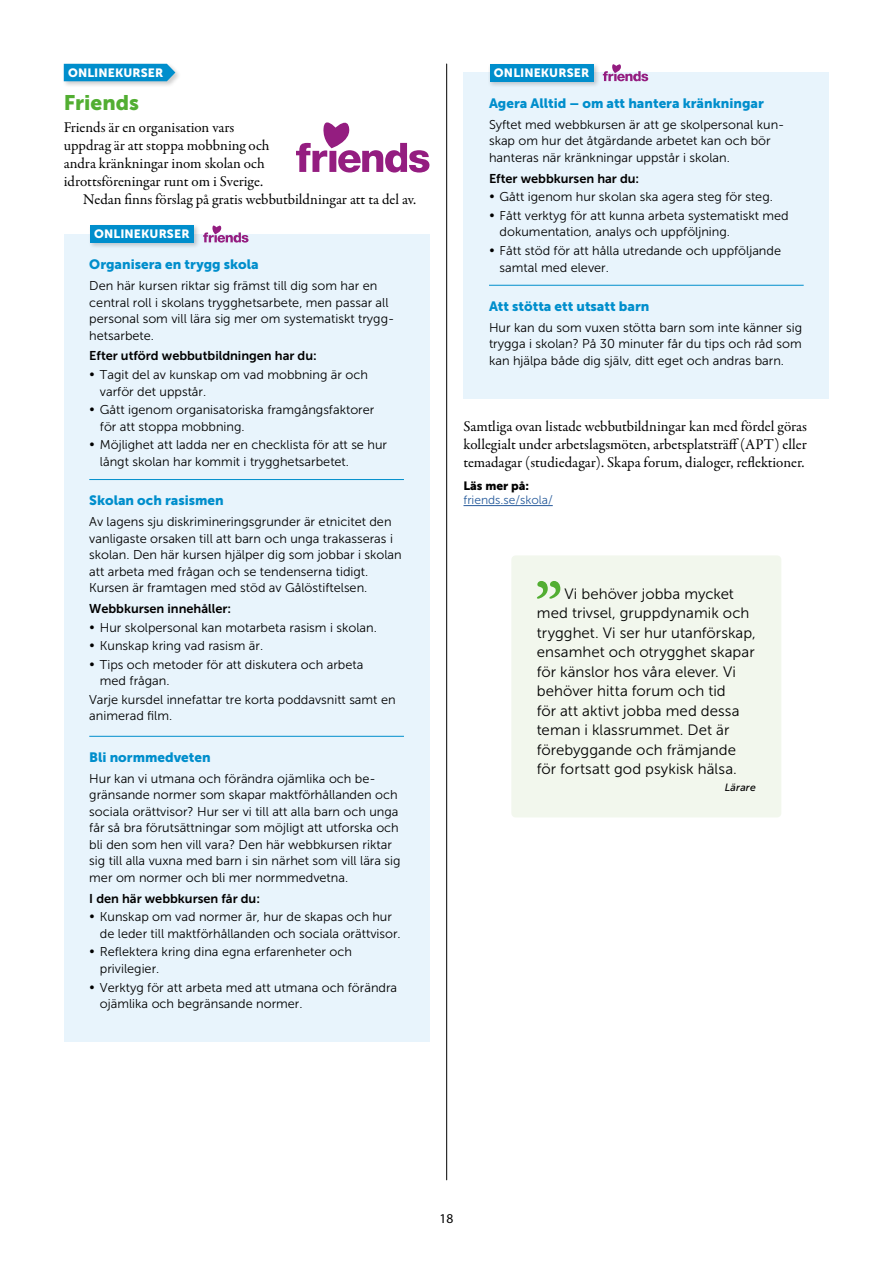
<style>
.page{position:relative;width:893px;height:1263px;background:#fff}
.page>*{position:absolute;margin:0;border:0;box-sizing:border-box;transform-origin:0 0}
.H2_Rubrik_nivå_2_ej{font:21px "Museo Sans 900";color:#52ae32}
.P_Bröd_första{font:15px/18px "Garamond Premr Pro";letter-spacing:-.005em;color:#000}
.P_citat_10p{font:15px/19.5px "Museo Sans 300";letter-spacing:.005em;color:#000}
.P_Bröd_med_indrag{font:15px "Garamond Premr Pro";letter-spacing:-.005em;color:#000}
.t1{font:13.5px "Museo Sans 900";color:#008ecc}
.t2{font:13.5px "Myriad Pro";color:#000}
.P_faktaruta_bröd{font:12.75px/16.5px "Museo Sans 300";color:#000}
.P_faktaruta_mellis{font:12.75px "Museo Sans 700";color:#000}
.H2_dårad{font:12px "Museo Sans 900";letter-spacing:.01em;color:#fff}
.P_bok_länk{font:12px "Museo Sans 300";color:#275b9b}
.P_bok_1{font:12px "Museo Sans 900";color:#000}
.P_citat_person{font:italic 10.5px "Museo Sans 500";letter-spacing:.015em;color:#000}
</style>
<div class="page">
<hr style="left:446px;top:64px;width:1px;height:1116px;background:#000">
<div style="left:62px;top:62px;width:119px;height:26px;background:#000;opacity:.2"></div>
<div style="left:64px;top:64px;width:111px;height:17px;background:#008ecc"></div>
<svg style="left:296px;top:122px;width:133px;height:51px"></svg>
<div style="left:64px;top:234px;width:365px;height:25px;background:#e8f4fc"></div>
<div style="left:88px;top:223px;width:112px;height:26px;background:#000;opacity:.2"></div>
<div style="left:90px;top:225px;width:104px;height:18px;background:#008ecc"></div>
<svg style="left:203px;top:225px;width:46px;height:18px"></svg>
<div style="left:64px;top:259px;width:365px;height:783px;background:#e8f4fc"></div>
<hr style="left:89px;top:479px;width:315px;height:1px;background:#008ecc">
<hr style="left:89px;top:736px;width:315px;height:1px;background:#008ecc">
<div style="left:463px;top:73px;width:366px;height:25px;background:#e8f4fc"></div>
<div style="left:488px;top:62px;width:112px;height:26px;background:#000;opacity:.2"></div>
<div style="left:490px;top:64px;width:104px;height:17px;background:#008ecc"></div>
<svg style="left:603px;top:64px;width:45px;height:17px"></svg>
<div style="left:463px;top:98px;width:366px;height:301px;background:#e8f4fc"></div>
<hr style="left:489px;top:285px;width:315px;height:1px;background:#008ecc">
<hr style="left:463px;top:505px;width:90px;height:1px;background:#275b9b">
<div style="left:511px;top:555px;width:270px;height:262px;background:#f2f7ed;border-radius:4px"></div>
<svg style="left:537px;top:581px;width:23px;height:18px"></svg>
<h2 class="H2_dårad" style="left:68px;top:66px;width:97px">ONLINEKURSER</h2>
<h2 class="H2_Rubrik_nivå_2_ej" style="left:64px;top:90px;width:77px">Friends</h2>
<p class="P_Bröd_första" style="left:64px;top:118px;width:207px">Friends är en organisation vars uppdrag är att stoppa mobbning och andra kränkningar inom skolan och idrottsföreningar runt om i Sverige.</p>
<p class="P_Bröd_med_indrag" style="left:83px;top:190px;width:334px">Nedan finns förslag på gratis webbutbildningar att ta del av.</p>
<h3 class="H2_dårad" style="left:94px;top:227px;width:97px">ONLINEKURSER</h3>
<h4 class="t1" style="left:89px;top:257px;width:171px">Organisera en trygg skola</h4>
<p class="P_faktaruta_bröd" style="left:89px;top:278px;width:307px">Den här kursen riktar sig främst till dig som har en central roll i skolans trygghetsarbete, men passar all personal som vill lära sig mer om systematiskt trygg&shy;hetsarbete.</p>
<p class="P_faktaruta_mellis" style="left:89px;top:349px;width:229px">Efter utförd webbutbildningen har du:</p>
<p class="P_faktaruta_bröd" style="left:100px;top:366px;width:270px;text-indent:-11px">• Tagit del av kunskap om vad mobbning är och varför det uppstår.</p>
<p class="P_faktaruta_bröd" style="left:100px;top:402px;width:276px;text-indent:-11px">• Gått igenom organisatoriska framgångsfaktorer för att stoppa mobbning.</p>
<p class="P_faktaruta_bröd" style="left:100px;top:437px;width:289px;text-indent:-11px">• Möjlighet att ladda ner en checklista för att se hur långt skolan har kommit i trygghetsarbetet.</p>
<h4 class="t1" style="left:89px;top:493px;width:136px">Skolan och rasismen</h4>
<p class="P_faktaruta_bröd" style="left:89px;top:514px;width:314px">Av lagens sju diskrimineringsgrunder är etnicitet den vanligaste orsaken till att barn och unga trakasseras i skolan. Den här kursen hjälper dig som jobbar i skolan att arbeta med frågan och se tendenserna tidigt.<br>Kursen är framtagen med stöd av Gålöstiftelsen.</p>
<p class="P_faktaruta_mellis" style="left:89px;top:601px;width:143px">Webbkursen innehåller:</p>
<p class="P_faktaruta_bröd" style="left:89px;top:619px;width:289px">• Hur skolpersonal kan motarbeta rasism i skolan.</p>
<p class="P_faktaruta_bröd" style="left:89px;top:638px;width:175px">• Kunskap kring vad rasism är.</p>
<p class="P_faktaruta_bröd" style="left:100px;top:656px;width:265px;text-indent:-11px">• Tips och metoder för att diskutera och arbeta med frågan.</p>
<p class="P_faktaruta_bröd" style="left:89px;top:691px;width:308px">Varje kursdel innefattar tre korta poddavsnitt samt en animerad film.</p>
<h4 class="t1" style="left:89px;top:750px;width:123px">Bli normmedveten</h4>
<p class="P_faktaruta_bröd" style="left:89px;top:770px;width:313px">Hur kan vi utmana och förändra ojämlika och be&shy;gränsande normer som skapar maktförhållanden och sociala orättvisor? Hur ser vi till att alla barn och unga får så bra förutsättningar som möjligt att utforska och bli den som hen vill vara? Den här webbkursen riktar sig till alla vuxna med barn i sin närhet som vill lära sig mer om normer och bli mer normmedvetna.</p>
<p class="P_faktaruta_mellis" style="left:89px;top:891px;width:172px">I den här webbkursen får du:</p>
<p class="P_faktaruta_bröd" style="left:100px;top:909px;width:302px;text-indent:-11px">• Kunskap om vad normer är, hur de skapas och hur de leder till maktförhållanden och sociala orättvisor.</p>
<p class="P_faktaruta_bröd" style="left:100px;top:944px;width:253px;text-indent:-11px">• Reflektera kring dina egna erfarenheter och privilegier.</p>
<p class="P_faktaruta_bröd" style="left:100px;top:979px;width:299px;text-indent:-11px">• Verktyg för att arbeta med att utmana och förändra ojämlika och begränsande normer.</p>
<p class="H2_dårad" style="left:494px;top:66px;width:97px">ONLINEKURSER</p>
<h4 class="t1" style="left:489px;top:96px;width:276px">Agera Alltid – om att hantera kränkningar</h4>
<p class="P_faktaruta_bröd" style="left:489px;top:116px;width:297px">Syftet med webbkursen är att ge skolpersonal kun&shy;skap om hur det åtgärdande arbetet kan och bör hanteras när kränkningar uppstår i skolan.</p>
<p class="P_faktaruta_mellis" style="left:489px;top:171px;width:152px">Efter webbkursen har du:</p>
<p class="P_faktaruta_bröd" style="left:489px;top:189px;width:285px">• Gått igenom hur skolan ska agera steg för steg.</p>
<p class="P_faktaruta_bröd" style="left:500px;top:207px;width:291px;text-indent:-11px">• Fått verktyg för att kunna arbeta systematiskt med dokumentation, analys och uppföljning.</p>
<p class="P_faktaruta_bröd" style="left:500px;top:242px;width:283px;text-indent:-11px">• Fått stöd för att hålla utredande och uppföljande samtal med elever.</p>
<h4 class="t1" style="left:489px;top:299px;width:162px">Att stötta ett utsatt barn</h4>
<p class="P_faktaruta_bröd" style="left:489px;top:319px;width:315px;text-align:justify">Hur kan du som vuxen stötta barn som inte känner sig trygga i skolan? På 30 minuter får du tips och råd som kan hjälpa både dig själv, ditt eget och andras barn.</p>
<p class="P_Bröd_första" style="left:463px;top:418px;width:345px;text-align:justify">Samtliga ovan listade webbutbildningar kan med fördel göras kollegialt under arbetslagsmöten, arbetsplatsträff (APT) eller temadagar (studiedagar). Skapa forum, dialoger, reflektioner.</p>
<p class="P_bok_1" style="left:463px;top:479px;width:67px">Läs mer på:</p>
<p class="P_bok_länk" style="left:463px;top:494px;width:91px">friends.se/skola/</p>
<p class="P_citat_10p" style="left:537px;top:584px;width:220px;text-indent:28px">Vi behöver jobba mycket med trivsel, gruppdynamik och trygghet. Vi ser hur utanförskap, ensamhet och otrygghet skapar för känslor hos våra elever. Vi behöver hitta forum och tid<br>för att aktivt jobba med dessa teman i klassrummet. Det är förebyggande och främjande för fortsatt god psykisk hälsa.</p>
<p class="P_citat_person" style="left:725px;top:782px;width:33px">Lärare</p>
<p class="t2" style="left:440px;top:1210px;width:15px">18</p>
</div>
